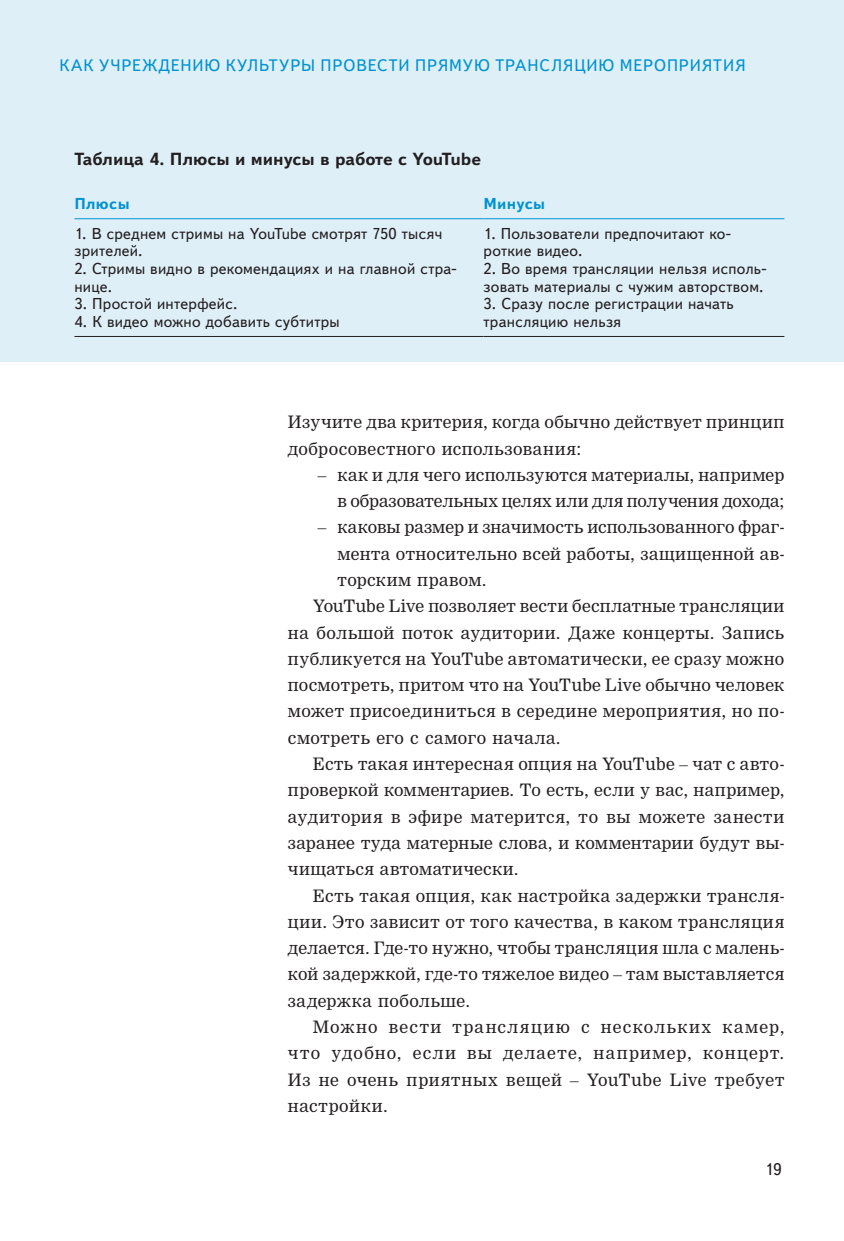
<style>
.page{position:relative;width:844px;height:1241px;background:#fff}
.page>*{position:absolute;margin:0;border:0;box-sizing:border-box;transform-origin:0 0}
.t1{font:700 17.5px "Textbook New";color:#231f20}
.t2{font:16.8px/26.2px "Nimrod Cyr";letter-spacing:.025em;color:#231f20}
.t3{font:16.8px "Nimrod Cyr";letter-spacing:.005em;color:#231f20}
.t4{font:16.8px "Nimrod Cyr";letter-spacing:.045em;color:#231f20}
.t5{font:16.8px "Nimrod Cyr";letter-spacing:.075em;color:#231f20}
.t6{font:16.8px "Nimrod Cyr";letter-spacing:.08em;color:#231f20}
.t7{font:16.8px "Textbook New";color:#231f20}
.t8{font:16.62px "Textbook New";letter-spacing:.05em;color:#0093d0}
.t9{font:15.75px/17.5px "Textbook New";letter-spacing:.015em;color:#231f20}
.t10{font:700 15.75px "Textbook New";letter-spacing:.01em;color:#0093d0}
</style>
<div class="page">
<div style="left:0;top:0;width:843px;height:361px;background:#dfeff8"></div>
<hr style="left:74px;top:336px;width:409px;height:1px;background:#231f20">
<hr style="left:483px;top:336px;width:301px;height:1px;background:#231f20">
<hr style="left:74px;top:218px;width:409px;height:1px;background:#0093d0">
<hr style="left:483px;top:218px;width:301px;height:1px;background:#0093d0">
<p class="t8" style="left:60px;top:55px;width:687px">КАК УЧРЕЖДЕНИЮ КУЛЬТУРЫ ПРОВЕСТИ ПРЯМУЮ ТРАНСЛЯЦИЮ МЕРОПРИЯТИЯ</p>
<p class="t1" style="left:74px;top:148px;width:408px">Таблица 4. Плюсы и минусы в работе с YouTube</p>
<p class="t10" style="left:74px;top:193px;width:57px">Плюсы</p>
<p class="t10" style="left:483px;top:193px;width:63px">Минусы</p>
<p class="t9" style="left:74px;top:225px;width:369px">1. В среднем стримы на YouTube смотрят 750 тысяч зрителей.</p>
<p class="t9" style="left:74px;top:260px;width:383px">2. Стримы видно в рекомендациях и на главной стра&shy;нице.</p>
<p class="t9" style="left:74px;top:295px;width:164px">3. Простой интерфейс.</p>
<p class="t9" style="left:74px;top:312px;width:267px">4. К видео можно добавить субтитры</p>
<p class="t9" style="left:483px;top:225px;width:249px">1. Пользователи предпочитают ко&shy;роткие видео.</p>
<p class="t9" style="left:483px;top:260px;width:284px">2. Во время трансляции нельзя исполь&shy;зовать материалы с чужим авторством.</p>
<p class="t9" style="left:483px;top:295px;width:252px">3. Сразу после регистрации начать трансляцию нельзя</p>
<p class="t2" style="left:288px;top:409px;width:498px">Изучите два критерия, когда обычно действует принцип добросовестного использования:</p>
<p class="t2" style="left:317px;top:461px;width:468px;text-align:right">– как и для чего используются материалы, например в образовательных целях или для получения дохода;</p>
<p class="t3" style="left:317px;top:517px;width:468px">– каковы размер и значимость использованного фраг-</p>
<p class="t2" style="left:337px;top:540px;width:448px">мента относительно всей работы, защищенной ав-</p>
<p class="t2" style="left:337px;top:566px;width:150px">торским правом.</p>
<p class="t2" style="left:313px;top:593px;width:473px">YouTube Live позволяет вести бесплатные трансляции</p>
<p class="t2" style="left:288px;top:619px;width:498px">на большой поток аудитории. Даже концерты. Запись</p>
<p class="t2" style="left:288px;top:645px;width:498px">публикуется на YouTube автоматически, ее сразу можно</p>
<p class="t2" style="left:288px;top:671px;width:498px">посмотреть, притом что на YouTube Live обычно человек</p>
<p class="t2" style="left:288px;top:698px;width:498px">может присоединиться в середине мероприятия, но по-</p>
<p class="t2" style="left:288px;top:724px;width:274px">смотреть его с самого начала.</p>
<p class="t2" style="left:313px;top:750px;width:473px">Есть такая интересная опция на YouTube – чат с авто-</p>
<p class="t2" style="left:288px;top:777px;width:498px">проверкой комментариев. То есть, если у вас, например,</p>
<p class="t4" style="left:288px;top:806px;width:498px">аудитория в эфире матерится, то вы можете занести</p>
<p class="t2" style="left:288px;top:829px;width:498px">заранее туда матерные слова, и комментарии будут вы-</p>
<p class="t2" style="left:288px;top:855px;width:232px">чищаться автоматически.</p>
<p class="t2" style="left:313px;top:882px;width:473px">Есть такая опция, как настройка задержки трансля-</p>
<p class="t2" style="left:288px;top:908px;width:498px">ции. Это зависит от того качества, в каком трансляция</p>
<p class="t2" style="left:288px;top:934px;width:498px">делается. Где-то нужно, чтобы трансляция шла с малень-</p>
<p class="t2" style="left:288px;top:961px;width:498px">кой задержкой, где-то тяжелое видео – там выставляется</p>
<p class="t2" style="left:288px;top:987px;width:183px">задержка побольше.</p>
<p class="t6" style="left:313px;top:1016px;width:473px">Можно вести трансляцию с нескольких камер,</p>
<p class="t5" style="left:288px;top:1042px;width:498px">что удобно, если вы делаете, например, концерт.</p>
<p class="t2" style="left:288px;top:1066px;width:497px">Из не очень приятных вещей – YouTube Live требует</p>
<p class="t2" style="left:288px;top:1092px;width:101px">настройки.</p>
<p class="t7" style="left:764px;top:1158px;width:19px">19</p>
</div>
